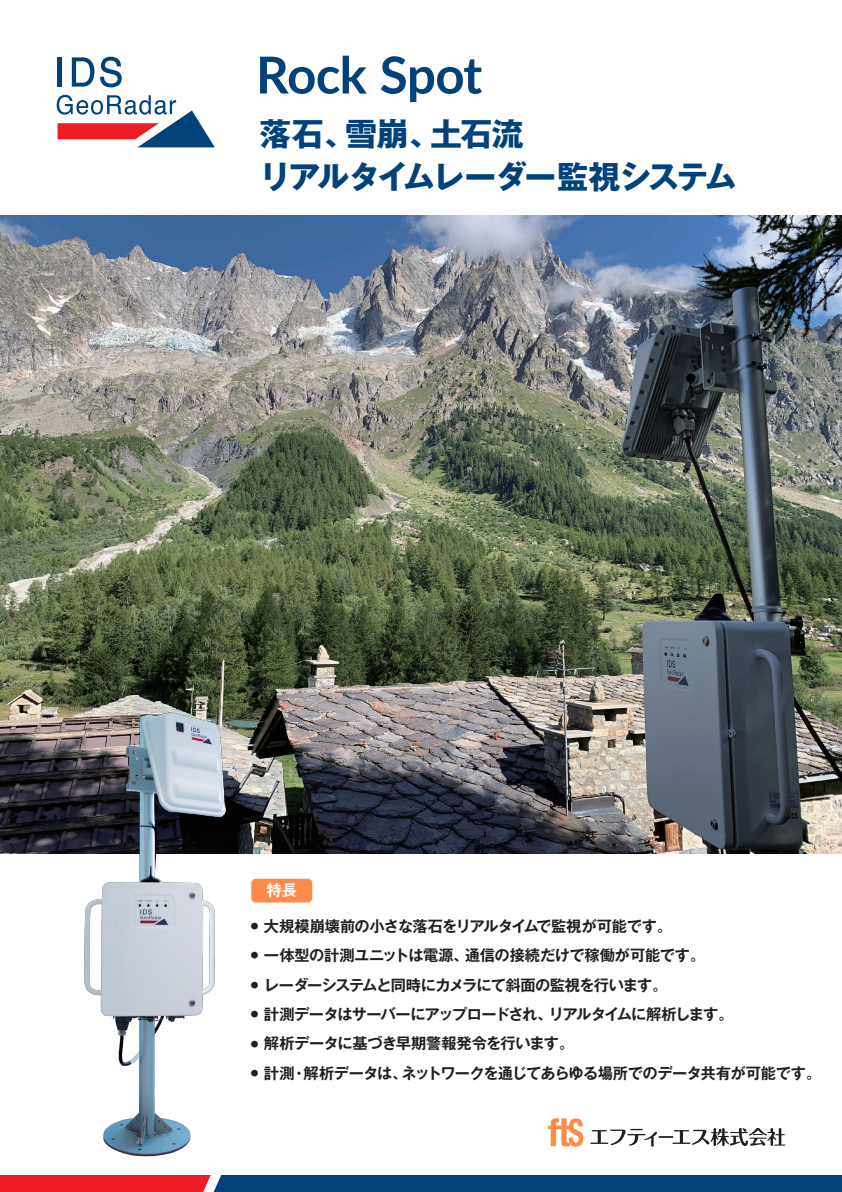
<style>
.page{position:relative;width:842px;height:1192px;background:#fff}
.page>*{position:absolute;margin:0;border:0;box-sizing:border-box;transform-origin:0 0}
.t1{font:700 51px "Lato";letter-spacing:-.015em;color:#004279}
.t2{font:700 31.9px/43.2px "Gothic MB101 Pro";letter-spacing:-.05em;color:#004279}
.t3{font:700 15.25px "Gothic MB101 Pro De";letter-spacing:-.035em;color:#231f20}
.t4{font:700 15.25px "Gothic MB101 Pro De";letter-spacing:-.055em;color:#231f20}
.t5{font:700 15.25px "Gothic MB101 Pro De";color:#fff}
</style>
<div class="page">
<img style="left:0;top:215px;width:842px;height:638px">
<svg style="left:100px;top:57px;width:22px;height:30px"></svg>
<svg style="left:72px;top:57px;width:22px;height:30px"></svg>
<hr style="left:58px;top:57px;width:4px;height:30px;background:#004279">
<svg style="left:57px;top:95px;width:158px;height:52px"></svg>
<svg style="left:590px;top:1128px;width:195px;height:19px"></svg>
<svg style="left:548px;top:1118px;width:35px;height:29px"></svg>
<svg style="left:0;top:1175px;width:842px;height:17px;background:#3d3b65"></svg>
<div style="left:251px;top:879px;width:61px;height:23px;background:#ff8b46;border-radius:4px"></div>
<img style="left:69px;top:692px;width:170px;height:465px">
<h1 class="t1" style="left:256px;top:37px;width:228px">Rock Spot</h1>
<h2 class="t2" style="left:259px;top:108px;width:479px">落石、雪崩、土石流<br>リアルタイムレーダー監視システム</h2>
<p class="t5" style="left:267px;top:878px;width:32px">特長</p>
<p class="t3" style="left:251px;top:913px;width:423px"><sup>●</sup> 大規模崩壊前の小さな落石をリアルタイムで監視が可能です。</p>
<p class="t3" style="left:251px;top:943px;width:456px"><sup>●</sup> 一体型の計測ユニットは電源、通信の接続だけで稼働が可能です。</p>
<p class="t4" style="left:251px;top:972px;width:418px"><sup>●</sup> レーダーシステムと同時にカメラにて斜面の監視を行います。</p>
<p class="t4" style="left:251px;top:1002px;width:484px"><sup>●</sup> 計測データはサーバーにアップロードされ、リアルタイムに解析します。</p>
<p class="t3" style="left:251px;top:1031px;width:325px"><sup>●</sup> 解析データに基づき早期警報発令を行います。</p>
<p class="t3" style="left:251px;top:1060px;width:572px"><sup>●</sup> 計測・解析データは、ネットワークを通じてあらゆる場所でのデータ共有が可能です。</p>
</div>
